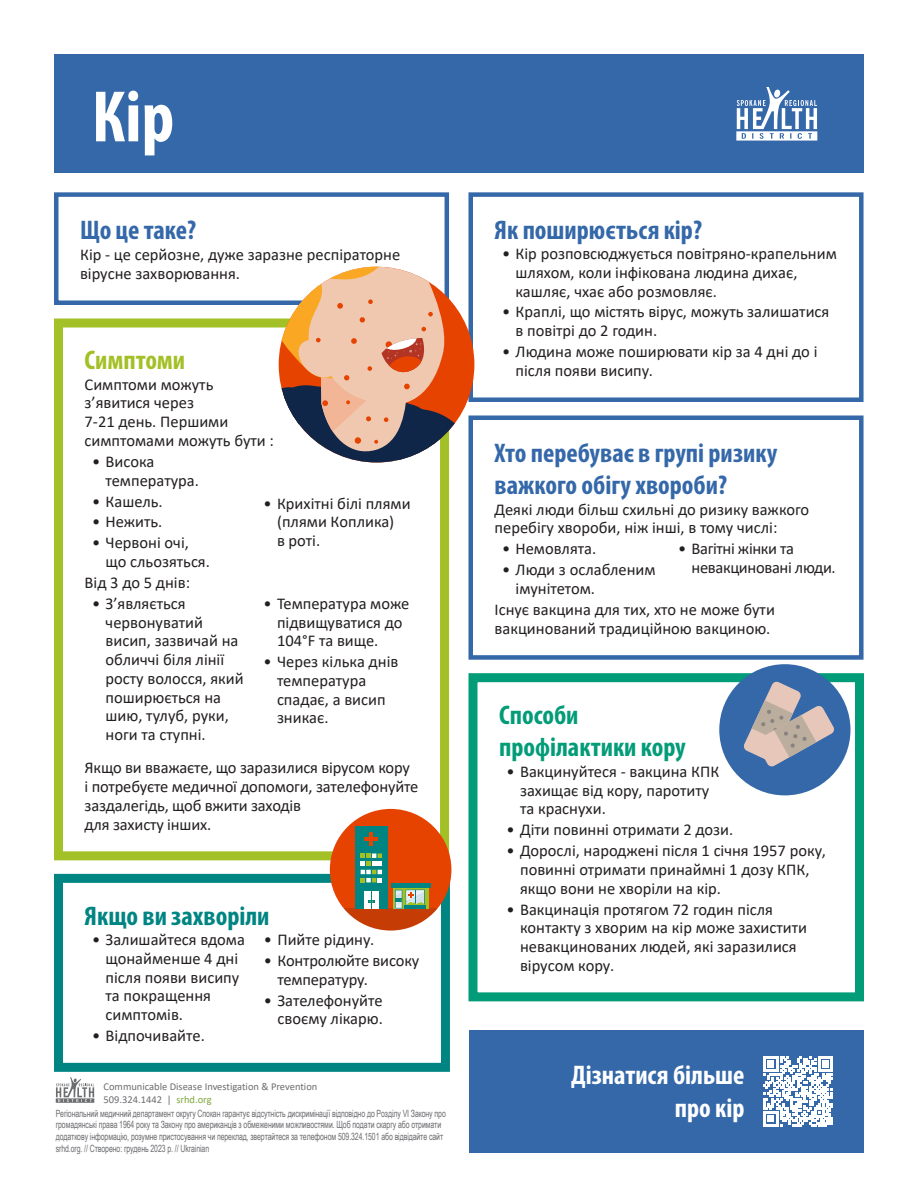
<style>
.page{position:relative;width:918px;height:1188px;background:#fff}
.page>*{position:absolute;margin:0;border:0;box-sizing:border-box;transform-origin:0 0}
.t1{font:700 condensed 73.5px "Myriad Pro";color:#fff}
.t2{font:700 condensed 27px/32.4px "Myriad Pro";color:#3468a9}
.t3{font:700 condensed 27px/32.4px "Myriad Pro";color:#039c78}
.t4{font:700 condensed 27px/32.4px "Myriad Pro";color:#fff;text-align:right}
.t5{font:700 condensed 27px "Myriad Pro";color:#008582}
.t6{font:700 condensed 27px "Myriad Pro";color:#a3c027}
.t7{font:16.5px/18.8px "Calibri";color:#231f20}
.t8{font:16.5px/18.8px "Calibri";letter-spacing:-.02em;color:#231f20}
.t9{font:10.5px/12.6px "Calibri";color:#6c6d70}
.t10{font:10.05px/12px "Arial Narrow";letter-spacing:-.01em;color:#6c6d70;scale:.85 1}
.s1{color:#7fa83f}
</style>
<div class="page">
<div style="left:54px;top:318px;width:395px;height:542px;border:9px solid #a3c027"></div>
<div style="left:468px;top:415px;width:396px;height:245px;border:4px solid #3468a9"></div>
<div style="left:54px;top:192px;width:395px;height:113px;border:4px solid #3468a9"></div>
<div style="left:468px;top:673px;width:396px;height:328px;border:9px solid #039c78"></div>
<div style="left:468px;top:192px;width:396px;height:210px;border:4px solid #3468a9"></div>
<div style="left:54px;top:874px;width:396px;height:198px;border:9px solid #008582"></div>
<div style="left:54px;top:55px;width:810px;height:118px;background:#3468a9"></div>
<svg style="left:736px;top:87px;width:81px;height:54px"></svg>
<svg style="left:56px;top:1077px;width:38px;height:26px"></svg>
<div style="left:469px;top:1030px;width:395px;height:122px;background:#3468a9"></div>
<svg style="left:763px;top:1057px;width:70px;height:69px"></svg>
<div style="left:719px;top:664px;width:131px;height:131px;background:#3468a9;border-radius:50%"></div>
<svg style="left:743px;top:681px;width:92px;height:86px"></svg>
<svg style="left:279px;top:267px;width:195px;height:195px"></svg>
<div style="left:330px;top:809px;width:121px;height:122px;background:#e74300;border-radius:50%"></div>
<svg style="left:343px;top:908px;width:98px;height:23px;fill:#c53c05"></svg>
<div style="left:355px;top:826px;width:33px;height:82px;background:#008582"></div>
<svg style="left:361px;top:854px;width:21px;height:28px"></svg>
<svg style="left:365px;top:833px;width:13px;height:13px"></svg>
<div style="left:364px;top:892px;width:15px;height:17px;background:#fff"></div>
<svg style="left:368px;top:891px;width:6px;height:18px"></svg>
<svg style="left:393px;top:887px;width:35px;height:22px"></svg>
<hr style="left:391px;top:883px;width:40px;height:4px;background:#008582">
<hr style="left:405px;top:905px;width:21px;height:4px;background:#008582">
<svg style="left:395px;top:890px;width:30px;height:19px"></svg>
<h1 class="t1" style="left:92px;top:71px;width:84px">Кір</h1>
<h2 class="t2" style="left:80px;top:213px;width:117px">Що це таке?</h2>
<p class="t7" style="left:80px;top:245px;width:322px">Кір - це серйозне, дуже заразне респіраторне вірусне захворювання.</p>
<h2 class="t6" style="left:85px;top:343px;width:102px">Симптоми</h2>
<p class="t7" style="left:85px;top:374px;width:191px">Симптоми можуть з’явитися через<br>7-21 день. Першими симптомами можуть бути :</p>
<p class="t7" style="left:106px;top:452px;width:95px;text-indent:-13px">• Висока температура.</p>
<p class="t7" style="left:92px;top:491px;width:72px">• Кашель.</p>
<p class="t7" style="left:92px;top:512px;width:72px">• Нежить.</p>
<p class="t7" style="left:106px;top:533px;width:106px;text-indent:-13px">• Червоні очі, що сльозяться.</p>
<p class="t7" style="left:277px;top:493px;width:135px;text-indent:-13px">• Крихітні білі плями (плями Коплика)<br>в роті.</p>
<p class="t7" style="left:85px;top:573px;width:107px">Від 3 до 5 днів:</p>
<p class="t7" style="left:106px;top:594px;width:140px;text-indent:-13px">• З’являється червонуватий висип, зазвичай на обличчі біля лінії росту волосся, який поширюється на шию, тулуб, руки, ноги та ступні.</p>
<p class="t7" style="left:277px;top:594px;width:134px;text-indent:-13px">• Температура може підвищуватися до<br>104°F та вище.</p>
<p class="t7" style="left:277px;top:652px;width:123px;text-indent:-13px">• Через кілька днів температура спадає, а висип зникає.</p>
<p class="t7" style="left:85px;top:758px;width:335px">Якщо ви вважаєте, що заразилися вірусом кору<br>і потребуєте медичної допомоги, зателефонуйте заздалегідь, щоб вжити заходів<br>для захисту інших.</p>
<h2 class="t5" style="left:85px;top:899px;width:186px">Якщо ви захворіли</h2>
<p class="t7" style="left:106px;top:930px;width:141px;text-indent:-13px">• Залишайтеся вдома щонайменше 4 дні після появи висипу та покращення симптомів.</p>
<p class="t7" style="left:92px;top:1026px;width:114px">• Відпочивайте.</p>
<p class="t7" style="left:264px;top:930px;width:112px">• Пийте рідину.</p>
<p class="t7" style="left:277px;top:951px;width:143px;text-indent:-13px">• Контролюйте високу температуру.</p>
<p class="t7" style="left:264px;top:990px;width:120px;text-align:right">• Зателефонуйте своєму лікарю.</p>
<p class="t9" style="left:104px;top:1080px;width:215px">Communicable Disease Investigation &amp; Prevention<br>509.324.1442 | <span class="s1">srhd.org</span></p>
<p class="t10" style="left:56px;top:1107px;width:461px">Регіональний медичний департамент округу Спокан гарантує відсутність дискримінації відповідно до Розділу VI Закону про громадянські права 1964 року та Закону про американців з обмеженими можливостями. Щоб подати скаргу або отримати додаткову інформацію, розумне пристосування чи переклад, звертайтеся за телефоном 509.324.1501 або відвідайте сайт srhd.org. // Створено: грудень 2023 р. // Ukrainian</p>
<h2 class="t2" style="left:495px;top:213px;width:209px">Як поширюється кір?</h2>
<p class="t7" style="left:516px;top:244px;width:323px;text-indent:-13px">• Кір розповсюджується повітряно-крапельним шляхом, коли інфікована людина дихає, кашляє, чхає або розмовляє.</p>
<p class="t7" style="left:516px;top:302px;width:315px;text-indent:-13px">• Краплі, що містять вірус, можуть залишатися в повітрі до 2 годин.</p>
<p class="t7" style="left:516px;top:342px;width:303px;text-indent:-13px">• Людина може поширювати кір за 4 дні до і після появи висипу.</p>
<h2 class="t2" style="left:495px;top:436px;width:284px">Хто перебуває в групі ризику важкого обігу хвороби?</h2>
<p class="t7" style="left:495px;top:499px;width:316px">Деякі люди більш схильні до ризику важкого перебігу хвороби, ніж інші, в тому числі:</p>
<p class="t7" style="left:502px;top:539px;width:96px">• Немовлята.</p>
<p class="t7" style="left:516px;top:560px;width:142px;text-indent:-13px">• Люди з ослабленим імунітетом.</p>
<p class="t8" style="left:692px;top:539px;width:146px;text-indent:-13px">• Вагітні жінки та невакциновані люди.</p>
<p class="t7" style="left:495px;top:600px;width:282px">Існує вакцина для тих, хто не може бути вакцинований традиційною вакциною.</p>
<h2 class="t3" style="left:499px;top:698px;width:188px">Способи профілактики кору</h2>
<p class="t7" style="left:520px;top:762px;width:201px;text-indent:-13px">• Вакцинуйтеся - вакцина КПК захищає від кору, паротиту та краснухи.</p>
<p class="t7" style="left:507px;top:820px;width:228px">• Діти повинні отримати 2 дози.</p>
<p class="t7" style="left:520px;top:841px;width:307px;text-indent:-13px">• Дорослі, народжені після 1 січня 1957 року, повинні отримати принаймні 1 дозу КПК, якщо вони не хворіли на кір.</p>
<p class="t7" style="left:520px;top:899px;width:289px;text-indent:-13px">• Вакцинація протягом 72 годин після контакту з хворим на кір може захистити невакцинованих людей, які заразилися вірусом кору.</p>
<h2 class="t4" style="left:571px;top:1059px;width:175px">Дізнатися більше про кір</h2>
</div>
